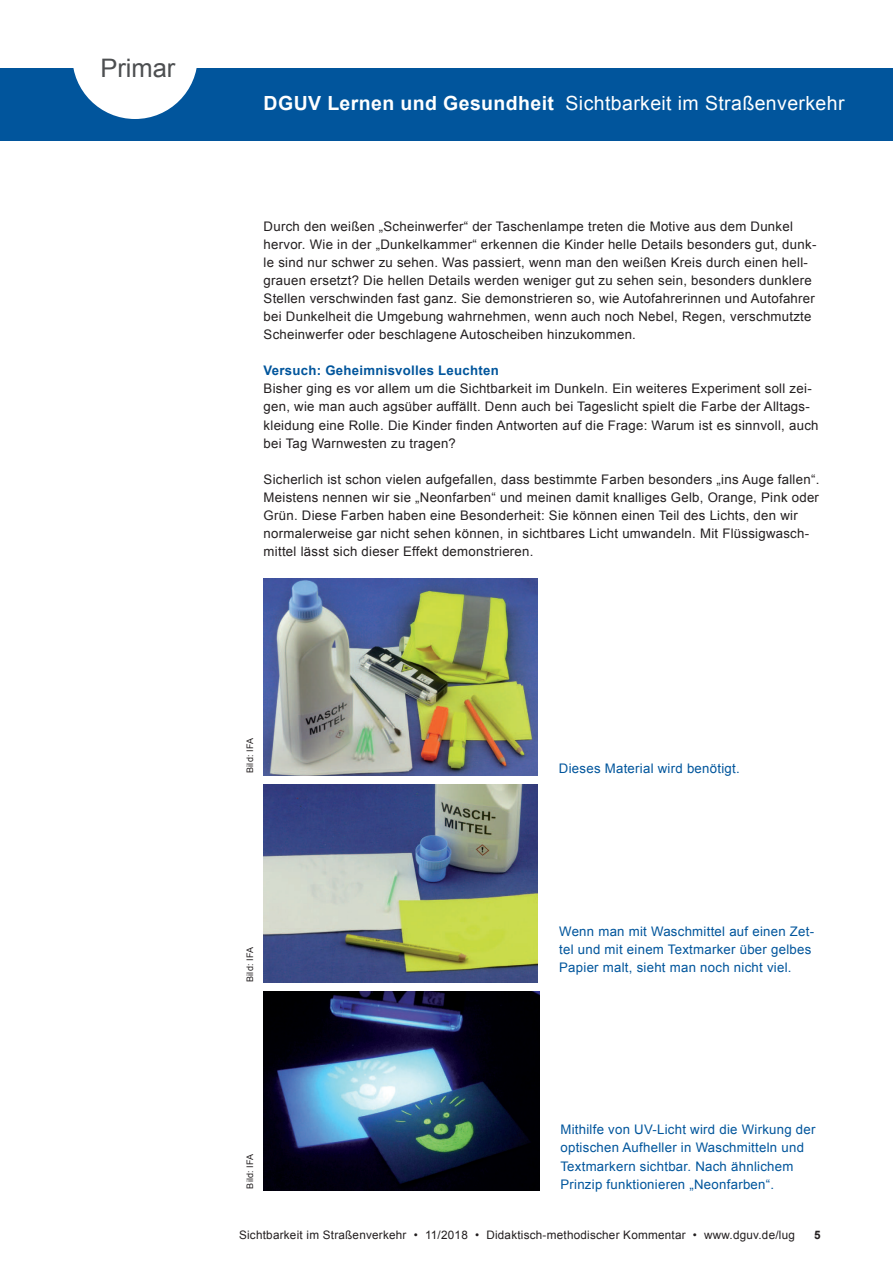
<style>
.page{position:relative;width:893px;height:1263px;background:#fff}
.page>*{position:absolute;margin:0;border:0;box-sizing:border-box;transform-origin:0 0}
.t1{font:25.5px "Arial";color:#4d4f51}
.t2{font:19.5px "Arial";letter-spacing:.02em;color:#fff}
.t3{font:13.2px/18px "Arial";letter-spacing:.02em;color:#231f20}
.t4{font:13.2px/18px "Arial";letter-spacing:.02em;color:#01559c}
.t5{font:700 13.2px "Arial";letter-spacing:.02em;color:#01559c}
.t6{font:11.7px "Arial";letter-spacing:.02em;color:#231f20}
.t7{font:700 11.7px "Arial";color:#231f20}
.t8{font:9px "Arial";letter-spacing:.015em;color:#231f20}
.s1{font-weight:700}
</style>
<div class="page">
<div style="left:0;top:68px;width:893px;height:72px;background:#01559c"></div>
<svg style="left:73px;top:68px;width:124px;height:51px"></svg>
<img style="left:264px;top:578px;width:274px;height:197px">
<img style="left:264px;top:784px;width:274px;height:199px">
<img style="left:264px;top:992px;width:275px;height:199px">
<h1 class="t1" style="left:100px;top:51px;width:77px">Primar</h1>
<h2 class="t2" style="left:264px;top:90px;width:582px"><span class="s1">DGUV Lernen und Gesundheit</span> Sichtbarkeit im Straßenverkehr</h2>
<p class="t3" style="left:264px;top:217px;width:554px">Durch den weißen „Scheinwerfer“ der Taschenlampe treten die Motive aus dem Dunkel hervor. Wie in der „Dunkelkammer“ erkennen die Kinder helle Details besonders gut, dunk&shy;le sind nur schwer zu sehen. Was passiert, wenn man den weißen Kreis durch einen hell&shy;grauen ersetzt? Die hellen Details werden weniger gut zu sehen sein, besonders dunklere Stellen verschwinden fast ganz. Sie demonstrieren so, wie Autofahrerinnen und Autofahrer bei Dunkelheit die Umgebung wahrnehmen, wenn auch noch Nebel, Regen, verschmutzte Scheinwerfer oder beschlagene Autoscheiben hinzukommen.</p>
<p class="t5" style="left:264px;top:362px;width:237px">Versuch: Geheimnisvolles Leuchten</p>
<p class="t3" style="left:264px;top:380px;width:556px">Bisher ging es vor allem um die Sichtbarkeit im Dunkeln. Ein weiteres Experiment soll zei&shy;gen, wie man auch agsüber auffällt. Denn auch bei Tageslicht spielt die Farbe der Alltags&shy;kleidung eine Rolle. Die Kinder finden Antworten auf die Frage: Warum ist es sinnvoll, auch bei Tag Warnwesten zu tragen?</p>
<p class="t3" style="left:264px;top:470px;width:557px">Sicherlich ist schon vielen aufgefallen, dass bestimmte Farben besonders „ins Auge fallen“.<br>Meistens nennen wir sie „Neonfarben“ und meinen damit knalliges Gelb, Orange, Pink oder Grün. Diese Farben haben eine Besonderheit: Sie können einen Teil des Lichts, den wir normalerweise gar nicht sehen können, in sichtbares Licht umwandeln. Mit Flüssigwasch&shy;mittel lässt sich dieser Effekt demonstrieren.</p>
<p class="t8" style="left:244px;top:773px;width:36px;rotate:-90deg">Bild: IFA</p>
<p class="t8" style="left:244px;top:982px;width:36px;rotate:-90deg">Bild: IFA</p>
<p class="t8" style="left:244px;top:1188px;width:36px;rotate:-90deg">Bild: IFA</p>
<p class="t4" style="left:559px;top:759px;width:182px">Dieses Material wird benötigt.</p>
<p class="t4" style="left:559px;top:922px;width:257px">Wenn man mit Waschmittel auf einen Zet&shy;tel und mit einem Textmarker über gelbes<br>Papier malt, sieht man noch nicht viel.</p>
<p class="t4" style="left:560px;top:1121px;width:257px">Mithilfe von UV-Licht wird die Wirkung der optischen Aufheller in Waschmitteln und Textmarkern sichtbar. Nach ähnlichem Prinzip funktionieren „Neonfarben“.</p>
<p class="t6" style="left:239px;top:1228px;width:557px">Sichtbarkeit im Straßenverkehr • 11/2018 • Didaktisch-methodischer Kommentar • www.dguv.de/lug</p>
<p class="t7" style="left:814px;top:1227px;width:8px">5</p>
</div>
